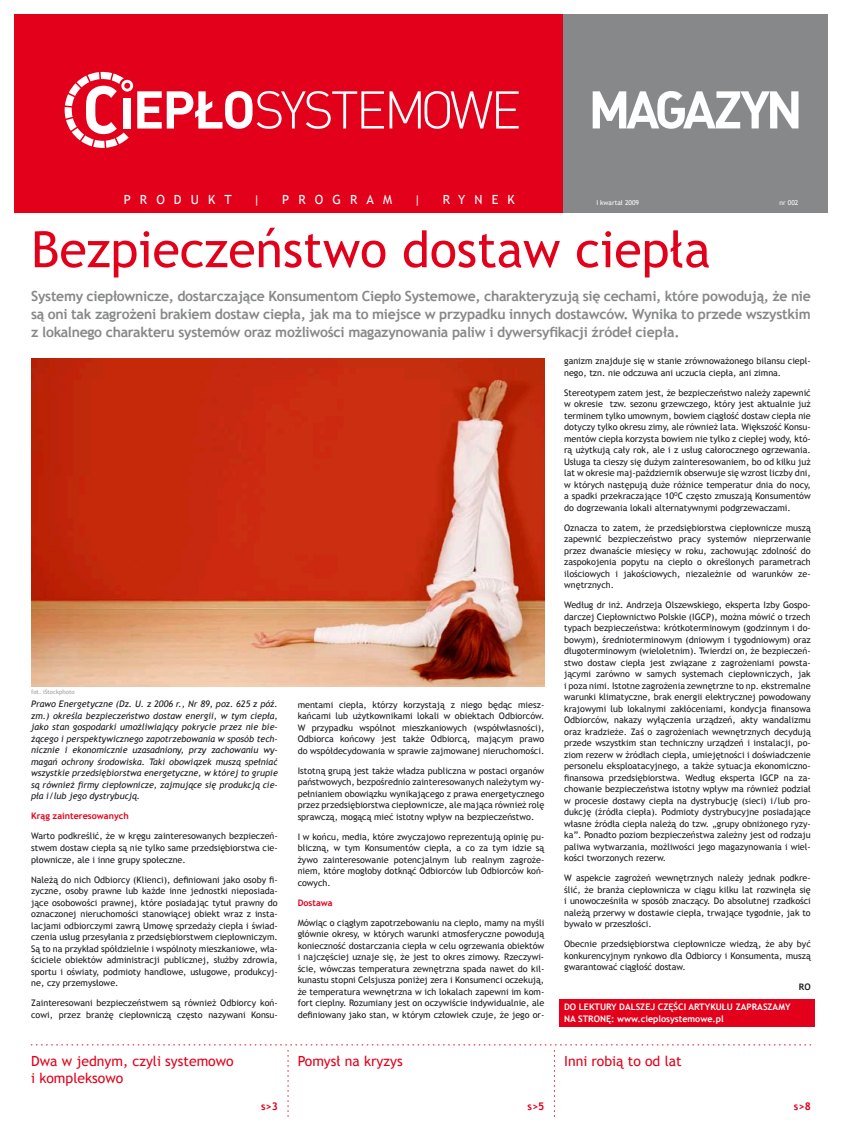
<style>
.page{position:relative;width:842px;height:1134px;background:#fff}
.page>*{position:absolute;margin:0;border:0;box-sizing:border-box;transform-origin:0 0}
.t1{font:50px "Trebuchet MS";color:#e2001a}
.t2{font:700 14px/18px "Trebuchet MS";letter-spacing:-.02em;color:#87888a;text-align:justify}
.t3{font:14px "Trebuchet MS";color:#e2001a}
.t4{font:12.6px "Trebuchet MS";letter-spacing:.72em;color:#fff}
.t5{font:700 10.5px "Trebuchet MS";color:#e2001a}
.t6{font:9px/11.5px "Trebuchet MS";color:#1a171c;text-align:justify}
.t7{font:italic 9px/11.5px "Trebuchet MS";color:#1a171c;text-align:justify}
.t8{font:700 9px/11.5px "Trebuchet MS";color:#fff}
.t9{font:700 9px "Trebuchet MS";color:#e2001a}
.t10{font:700 9px "Trebuchet MS";color:#1a171c}
.t11{font:6.7px "Trebuchet MS";color:#fff}
.t12{font:6px "Trebuchet MS";color:#9d9ea0}
</style>
<div class="page">
<div style="left:14px;top:14px;width:550px;height:199px;background:#e2001a"></div>
<div style="left:563px;top:14px;width:265px;height:199px;background:#87888a"></div>
<svg style="left:593px;top:91px;width:205px;height:38px"></svg>
<svg style="left:65px;top:72px;width:454px;height:76px"></svg>
<svg style="left:31px;top:1044px;width:780px;height:72px"></svg>
<div style="left:559px;top:999px;width:255px;height:28px;background:#e2001a"></div>
<img style="left:32px;top:358px;width:512px;height:329px">
<h3 class="t4" style="left:124px;top:192px;width:110px">PRODUKT</h3>
<h3 class="t4" style="left:254px;top:192px;width:8px">|</h3>
<h3 class="t4" style="left:282px;top:192px;width:111px">PROGRAM</h3>
<h3 class="t4" style="left:414px;top:192px;width:8px">|</h3>
<h3 class="t4" style="left:443px;top:192px;width:74px">RYNEK</h3>
<p class="t11" style="left:596px;top:199px;width:44px">I kwartał 2009</p>
<p class="t11" style="left:780px;top:199px;width:20px">nr 002</p>
<h1 class="t1" style="left:31px;top:220px;width:681px">Bezpieczeństwo dostaw ciepła</h1>
<p class="t2" style="left:31px;top:287px;width:781px">Systemy ciepłownicze, dostarczające Konsumentom Ciepło Systemowe, charakteryzują się cechami, które powodują, że nie są oni tak zagrożeni brakiem dostaw ciepła, jak ma to miejsce w przypadku innych dostawców. Wynika to przede wszystkim z lokalnego charakteru systemów oraz możliwości magazynowania paliw i dywersyfikacji źródeł ciepła.</p>
<p class="t12" style="left:31px;top:688px;width:45px">fot. iStockphoto</p>
<p class="t7" style="left:31px;top:699px;width:248px">Prawo Energetyczne (Dz. U. z 2006 r., Nr 89, poz. 625 z póź. zm.) określa bezpieczeństwo dostaw energii, w tym ciepła, jako stan gospodarki umożliwiający pokrycie przez nie bie&shy;żącego i perspektywicznego zapotrzebowania w sposób tech&shy;nicznie i ekonomicznie uzasadniony, przy zachowaniu wy&shy;magań ochrony środowiska. Taki obowiązek muszą spełniać wszystkie przedsiębiorstwa energetyczne, w której to grupie są również firmy ciepłownicze, zajmujące się produkcją cie&shy;pła i/lub jego dystrybucją.</p>
<p class="t9" style="left:31px;top:811px;width:99px">Krąg zainteresowanych</p>
<p class="t6" style="left:31px;top:831px;width:248px">Warto podkreślić, że w kręgu zainteresowanych bezpieczeń&shy;stwem dostaw ciepła są nie tylko same przedsiębiorstwa cie&shy;płownicze, ale i inne grupy społeczne.</p>
<p class="t6" style="left:31px;top:874px;width:248px">Należą do nich Odbiorcy (Klienci), definiowani jako osoby fi&shy;zyczne, osoby prawne lub każde inne jednostki nieposiada&shy;jące osobowości prawnej, które posiadając tytuł prawny do oznaczonej nieruchomości stanowiącej obiekt wraz z insta&shy;lacjami odbiorczymi zawrą Umowę sprzedaży ciepła i świad&shy;czenia usług przesyłania z przedsiębiorstwem ciepłowniczym.<br>Są to na przykład spółdzielnie i wspólnoty mieszkaniowe, wła&shy;ściciele obiektów administracji publicznej, służby zdrowia, sportu i oświaty, podmioty handlowe, usługowe, produkcyj&shy;ne, czy przemysłowe.</p>
<p class="t6" style="left:31px;top:997px;width:248px">Zainteresowani bezpieczeństwem są również Odbiorcy koń&shy;cowi, przez branżę ciepłowniczą często nazywani Konsu-</p>
<p class="t6" style="left:298px;top:699px;width:248px">mentami ciepła, którzy korzystają z niego będąc miesz&shy;kańcami lub użytkownikami lokali w obiektach Odbiorców.<br>W przypadku wspólnot mieszkaniowych (współwłasności), Odbiorca końcowy jest także Odbiorcą, mającym prawo do współdecydowania w sprawie zajmowanej nieruchomości.</p>
<p class="t6" style="left:298px;top:765px;width:248px">Istotną grupą jest także władza publiczna w postaci organów państwowych, bezpośrednio zainteresowanych należytym wy&shy;pełnianiem obowiązku wynikającego z prawa energetycznego przez przedsiębiorstwa ciepłownicze, ale mająca również rolę sprawczą, mogącą mieć istotny wpływ na bezpieczeństwo.</p>
<p class="t6" style="left:298px;top:831px;width:248px">I w końcu, media, które zwyczajowo reprezentują opinię pu&shy;bliczną, w tym Konsumentów ciepła, a co za tym idzie są żywo zainteresowanie potencjalnym lub realnym zagroże&shy;niem, które mogłoby dotknąć Odbiorców lub Odbiorców koń&shy;cowych.</p>
<p class="t9" style="left:298px;top:897px;width:36px">Dostawa</p>
<p class="t6" style="left:298px;top:917px;width:248px">Mówiąc o ciągłym zapotrzebowaniu na ciepło, mamy na myśli głównie okresy, w których warunki atmosferyczne powodują konieczność dostarczania ciepła w celu ogrzewania obiektów i najczęściej uznaje się, że jest to okres zimowy. Rzeczywi&shy;ście, wówczas temperatura zewnętrzna spada nawet do kil&shy;kunastu stopni Celsjusza poniżej zera i Konsumenci oczekują, że temperatura wewnętrzna w ich lokalach zapewni im kom&shy;fort cieplny. Rozumiany jest on oczywiście indywidualnie, ale definiowany jako stan, w którym człowiek czuje, że jego or-</p>
<h2 class="t3" style="left:31px;top:1053px;width:204px">Dwa w jednym, czyli systemowo</h2>
<h2 class="t3" style="left:298px;top:1053px;width:107px">Pomysł na kryzys</h2>
<h2 class="t3" style="left:31px;top:1070px;width:94px">i kompleksowo</h2>
<p class="t6" style="left:564px;top:355px;width:248px">ganizm znajduje się w stanie zrównoważonego bilansu ciepl&shy;nego, tzn. nie odczuwa ani uczucia ciepła, ani zimna.</p>
<p class="t6" style="left:564px;top:387px;width:248px">Stereotypem zatem jest, że bezpieczeństwo należy zapewnić w okresie tzw. sezonu grzewczego, który jest aktualnie już terminem tylko umownym, bowiem ciągłość dostaw ciepła nie dotyczy tylko okresu zimy, ale również lata. Większość Konsu&shy;mentów ciepła korzysta bowiem nie tylko z ciepłej wody, któ&shy;rą użytkują cały rok, ale i z usług całorocznego ogrzewania.<br>Usługa ta cieszy się dużym zainteresowaniem, bo od kilku już lat w okresie maj-październik obserwuje się wzrost liczby dni, w których następują duże różnice temperatur dnia do nocy, a spadki przekraczające 10<sup>O</sup>C często zmuszają Konsumentów do dogrzewania lokali alternatywnymi podgrzewaczami.</p>
<p class="t6" style="left:564px;top:522px;width:248px">Oznacza to zatem, że przedsiębiorstwa ciepłownicze muszą zapewnić bezpieczeństwo pracy systemów nieprzerwanie przez dwanaście miesięcy w roku, zachowując zdolność do zaspokojenia popytu na ciepło o określonych parametrach ilościowych i jakościowych, niezależnie od warunków ze&shy;wnętrznych.</p>
<p class="t6" style="left:564px;top:599px;width:248px">Według dr inż. Andrzeja Olszewskiego, eksperta Izby Gospo&shy;darczej Ciepłownictwo Polskie (IGCP), można mówić o trzech typach bezpieczeństwa: krótkoterminowym (godzinnym i do&shy;bowym), średnioterminowym (dniowym i tygodniowym) oraz długoterminowym (wieloletnim). Twierdzi on, że bezpieczeń&shy;stwo dostaw ciepła jest związane z zagrożeniami powsta&shy;jącymi zarówno w samych systemach ciepłowniczych, jak i poza nimi. Istotne zagrożenia zewnętrzne to np. ekstremalne warunki klimatyczne, brak energii elektrycznej powodowany krajowymi lub lokalnymi zakłóceniami, kondycja finansowa Odbiorców, nakazy wyłączenia urządzeń, akty wandalizmu oraz kradzieże. Zaś o zagrożeniach wewnętrznych decydują przede wszystkim stan techniczny urządzeń i instalacji, po&shy;ziom rezerw w źródłach ciepła, umiejętności i doświadczenie personelu eksploatacyjnego, a także sytuacja ekonomiczno&shy;finansowa przedsiębiorstwa. Według eksperta IGCP na za&shy;chowanie bezpieczeństwa istotny wpływ ma również podział w procesie dostawy ciepła na dystrybucję (sieci) i/lub pro&shy;dukcję (źródła ciepła). Podmioty dystrybucyjne posiadające własne źródła ciepła należą do tzw. „grupy obniżonego ryzy&shy;ka”. Ponadto poziom bezpieczeństwa zależny jest od rodzaju paliwa wytwarzania, możliwości jego magazynowania i wiel&shy;kości tworzonych rezerw.</p>
<p class="t6" style="left:564px;top:872px;width:248px">W aspekcie zagrożeń wewnętrznych należy jednak podkre&shy;ślić, że branża ciepłownicza w ciągu kilku lat rozwinęła się i unowocześniła w sposób znaczący. Do absolutnej rzadkości należą przerwy w dostawie ciepła, trwające tygodnie, jak to bywało w przeszłości.</p>
<p class="t6" style="left:564px;top:938px;width:248px">Obecnie przedsiębiorstwa ciepłownicze wiedzą, że aby być konkurencyjnym rynkowo dla Odbiorcy i Konsumenta, muszą gwarantować ciągłość dostaw.</p>
<p class="t10" style="left:799px;top:981px;width:13px">RO</p>
<p class="t8" style="left:564px;top:1001px;width:228px">DO LEKTURY DALSZEJ CZĘŚCI ARTYKUŁU ZAPRASZAMY<br>NA STRONĘ: www.cieplosystemowe.pl</p>
<h2 class="t3" style="left:564px;top:1053px;width:119px">Inni robią to od lat</h2>
<p class="t5" style="left:261px;top:1099px;width:18px">s&gt;3</p>
<p class="t5" style="left:527px;top:1099px;width:18px">s&gt;5</p>
<p class="t5" style="left:794px;top:1099px;width:18px">s&gt;8</p>
</div>
